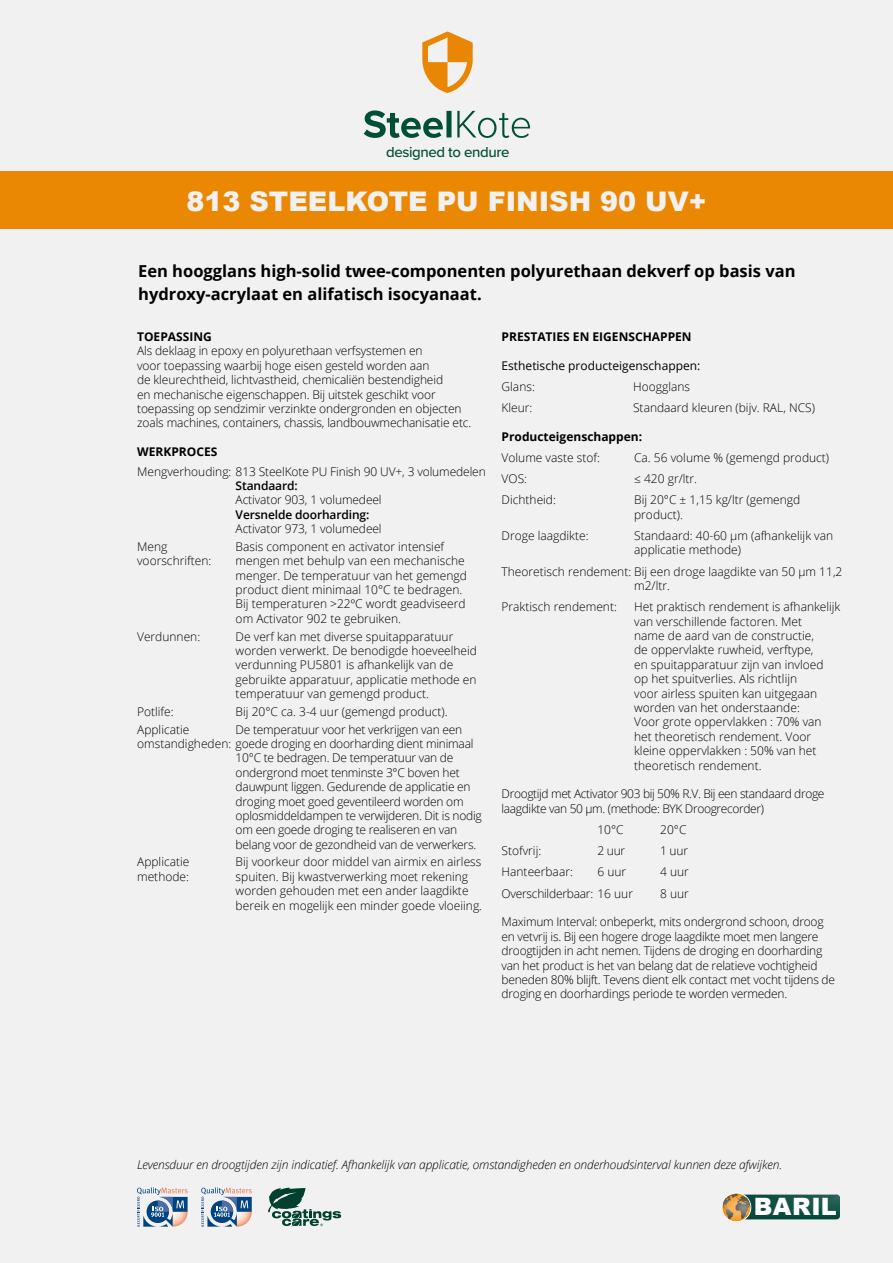
<style>
.page{position:relative;width:893px;height:1263px;background:#f1f1f1}
.page>*{position:absolute;margin:0;border:0;box-sizing:border-box;transform-origin:0 0}
.t1{font:900 27px "Arial";color:#f1f1f1}
.t2{font:900 24px "Arial";letter-spacing:.015em;color:#fff}
.t3{font:700 16.5px/23.1px "Open Sans";color:#000}
.t4{font:500 15px "Proxima Nova";letter-spacing:-.025em;color:#014f37}
.t5{font:300 12px/14.4px "Open Sans";color:#000}
.t6{font:300 12px/14.4px "Open Sans";letter-spacing:-.02em;color:#000}
.t7{font:italic 300 12px "Open Sans";letter-spacing:-.01em;color:#000}
.t8{font:300 12px/14.4px "Open Sans";letter-spacing:-.03em;color:#000}
.t9{font:700 12px "Open Sans";color:#000}
.t10{font:12px "Open Sans";color:#000}
.t11{font:600 12px "Open Sans";letter-spacing:-.01em;color:#000}
</style>
<div class="page">
<div style="left:0;top:171px;width:893px;height:58px;background:#eb8803"></div>
<svg style="left:137px;top:1187px;width:51px;height:40px"></svg>
<svg style="left:201px;top:1187px;width:51px;height:40px"></svg>
<svg style="left:268px;top:1187px;width:73px;height:40px"></svg>
<svg style="left:722px;top:1193px;width:29px;height:29px"></svg>
<div style="left:722px;top:1193px;width:29px;height:29px;border:1px solid #fff;border-radius:50%"></div>
<svg style="left:723px;top:1194px;width:117px;height:25px;background:#3c634f"></svg>
<svg style="left:422px;top:32px;width:51px;height:61px"></svg>
<svg style="left:364px;top:110px;width:166px;height:28px"></svg>
<p class="t4" style="left:386px;top:141px;width:125px">designed to endure</p>
<h1 class="t1" style="left:186px;top:182px;width:522px">813 STEELKOTE PU FINISH 90 UV+</h1>
<h3 class="t3" style="left:138px;top:259px;width:659px">Een hoogglans high-solid twee-componenten polyurethaan dekverf op basis van hydroxy-acrylaat en alifatisch isocyanaat.</h3>
<p class="t9" style="left:137px;top:328px;width:76px">TOEPASSING</p>
<p class="t5" style="left:137px;top:343px;width:336px">Als deklaag in epoxy en polyurethaan verfsystemen en<br>voor toepassing waarbij hoge eisen gesteld worden aan<br>de kleurechtheid, lichtvastheid, chemicaliën bestendigheid<br>en mechanische eigenschappen. Bij uitstek geschikt voor toepassing op sendzimir verzinkte ondergronden en objecten zoals machines, containers, chassis, landbouwmechanisatie etc.</p>
<p class="t9" style="left:137px;top:443px;width:82px">WERKPROCES</p>
<p class="t5" style="left:137px;top:464px;width:350px">Mengverhouding: 813 SteelKote PU Finish 90 UV+, 3 volumedelen</p>
<p class="t11" style="left:236px;top:477px;width:64px">Standaard:</p>
<p class="t5" style="left:236px;top:492px;width:147px">Activator 903, 1 volumedeel</p>
<p class="t11" style="left:236px;top:506px;width:135px">Versnelde doorharding:</p>
<p class="t5" style="left:236px;top:521px;width:147px">Activator 973, 1 volumedeel</p>
<p class="t5" style="left:137px;top:539px;width:76px">Meng voorschriften:</p>
<p class="t5" style="left:236px;top:539px;width:233px">Basis component en activator intensief mengen met behulp van een mechanische menger. De temperatuur van het gemengd product dient minimaal 10°C te bedragen.<br>Bij temperaturen &gt;22ºC wordt geadviseerd om Activator 902 te gebruiken.</p>
<p class="t5" style="left:137px;top:629px;width:65px">Verdunnen:</p>
<p class="t5" style="left:236px;top:629px;width:243px">De verf kan met diverse spuitapparatuur worden verwerkt. De benodigde hoeveelheid verdunning PU5801 is afhankelijk van de gebruikte apparatuur, applicatie methode en temperatuur van gemengd product.</p>
<p class="t5" style="left:137px;top:704px;width:38px">Potlife:</p>
<p class="t5" style="left:236px;top:704px;width:213px">Bij 20°C ca. 3-4 uur (gemengd product).</p>
<p class="t6" style="left:137px;top:722px;width:338px">Applicatie<br>omstandigheden: goede droging en doorharding dient minimaal</p>
<p class="t9" style="left:502px;top:328px;width:192px">PRESTATIES EN EIGENSCHAPPEN</p>
<p class="t10" style="left:502px;top:357px;width:200px">Esthetische producteigenschappen:</p>
<p class="t5" style="left:502px;top:379px;width:35px">Glans:</p>
<p class="t5" style="left:633px;top:379px;width:58px">Hoogglans</p>
<p class="t5" style="left:502px;top:400px;width:32px">Kleur:</p>
<p class="t5" style="left:633px;top:400px;width:183px">Standaard kleuren (bijv. RAL, NCS)</p>
<p class="t9" style="left:502px;top:428px;width:142px">Producteigenschappen:</p>
<p class="t5" style="left:502px;top:450px;width:100px">Volume vaste stof:</p>
<p class="t5" style="left:634px;top:450px;width:197px">Ca. 56 volume % (gemengd product)</p>
<p class="t5" style="left:502px;top:471px;width:27px">VOS:</p>
<p class="t5" style="left:634px;top:471px;width:64px">≤ 420 gr/ltr.</p>
<p class="t5" style="left:502px;top:492px;width:56px">Dichtheid:</p>
<p class="t5" style="left:634px;top:492px;width:168px">Bij 20°C ± 1,15 kg/ltr (gemengd product).</p>
<p class="t5" style="left:502px;top:528px;width:88px">Droge laagdikte:</p>
<p class="t5" style="left:634px;top:528px;width:201px">Standaard: 40-60 μm (afhankelijk van applicatie methode)</p>
<p class="t5" style="left:634px;top:564px;width:210px;text-indent:-133px">Theoretisch rendement: Bij een droge laagdikte van 50 μm 11,2 m2/ltr.</p>
<p class="t5" style="left:502px;top:599px;width:117px">Praktisch rendement:</p>
<p class="t5" style="left:634px;top:599px;width:208px">Het praktisch rendement is afhankelijk van verschillende factoren. Met<br>name de aard van de constructie,<br>de oppervlakte ruwheid, verftype,<br>en spuitapparatuur zijn van invloed op het spuitverlies. Als richtlijn<br>voor airless spuiten kan uitgegaan worden van het onderstaande:<br>Voor grote oppervlakken : 70% van het theoretisch rendement. Voor kleine oppervlakken : 50% van het theoretisch rendement.</p>
<p class="t8" style="left:502px;top:786px;width:324px">Droogtijd met Activator 903 bij 50% R.V. Bij een standaard droge laagdikte van 50 μm. (methode: BYK Droogrecorder)</p>
<p class="t5" style="left:597px;top:822px;width:28px">10°C</p>
<p class="t5" style="left:660px;top:822px;width:28px">20°C</p>
<p class="t5" style="left:502px;top:843px;width:41px">Stofvrij:</p>
<p class="t5" style="left:597px;top:843px;width:29px">2 uur</p>
<p class="t5" style="left:660px;top:843px;width:29px">1 uur</p>
<p class="t5" style="left:502px;top:864px;width:73px">Hanteerbaar:</p>
<p class="t5" style="left:597px;top:864px;width:30px">6 uur</p>
<p class="t5" style="left:660px;top:864px;width:30px">4 uur</p>
<p class="t6" style="left:502px;top:886px;width:133px">Overschilderbaar: 16 uur</p>
<p class="t5" style="left:660px;top:886px;width:30px">8 uur</p>
<p class="t6" style="left:502px;top:914px;width:335px">Maximum Interval: onbeperkt, mits ondergrond schoon, droog en vetvrij is. Bij een hogere droge laagdikte moet men langere droogtijden in acht nemen. Tijdens de droging en doorharding van het product is het van belang dat de relatieve vochtigheid beneden 80% blijft. Tevens dient elk contact met vocht tijdens de droging en doorhardings periode te worden vermeden.</p>
<p class="t6" style="left:236px;top:722px;width:228px">De temperatuur voor het verkrijgen van een</p>
<p class="t6" style="left:236px;top:750px;width:248px">10°C te bedragen. De temperatuur van de ondergrond moet tenminste 3°C boven het dauwpunt liggen. Gedurende de applicatie en droging moet goed geventileerd worden om oplosmiddeldampen te verwijderen. Dit is nodig om een goede droging te realiseren en van belang voor de gezondheid van de verwerkers.</p>
<p class="t5" style="left:137px;top:854px;width:54px">Applicatie methode:</p>
<p class="t5" style="left:236px;top:854px;width:248px">Bij voorkeur door middel van airmix en airless spuiten. Bij kwastverwerking moet rekening worden gehouden met een ander laagdikte bereik en mogelijk een minder goede vloeiing.</p>
<p class="t7" style="left:137px;top:1156px;width:647px">Levensduur en droogtijden zijn indicatief. Afhankelijk van applicatie, omstandigheden en onderhoudsinterval kunnen deze afwijken.</p>
<h2 class="t2" style="left:754px;top:1189px;width:84px">BARIL</h2>
</div>
